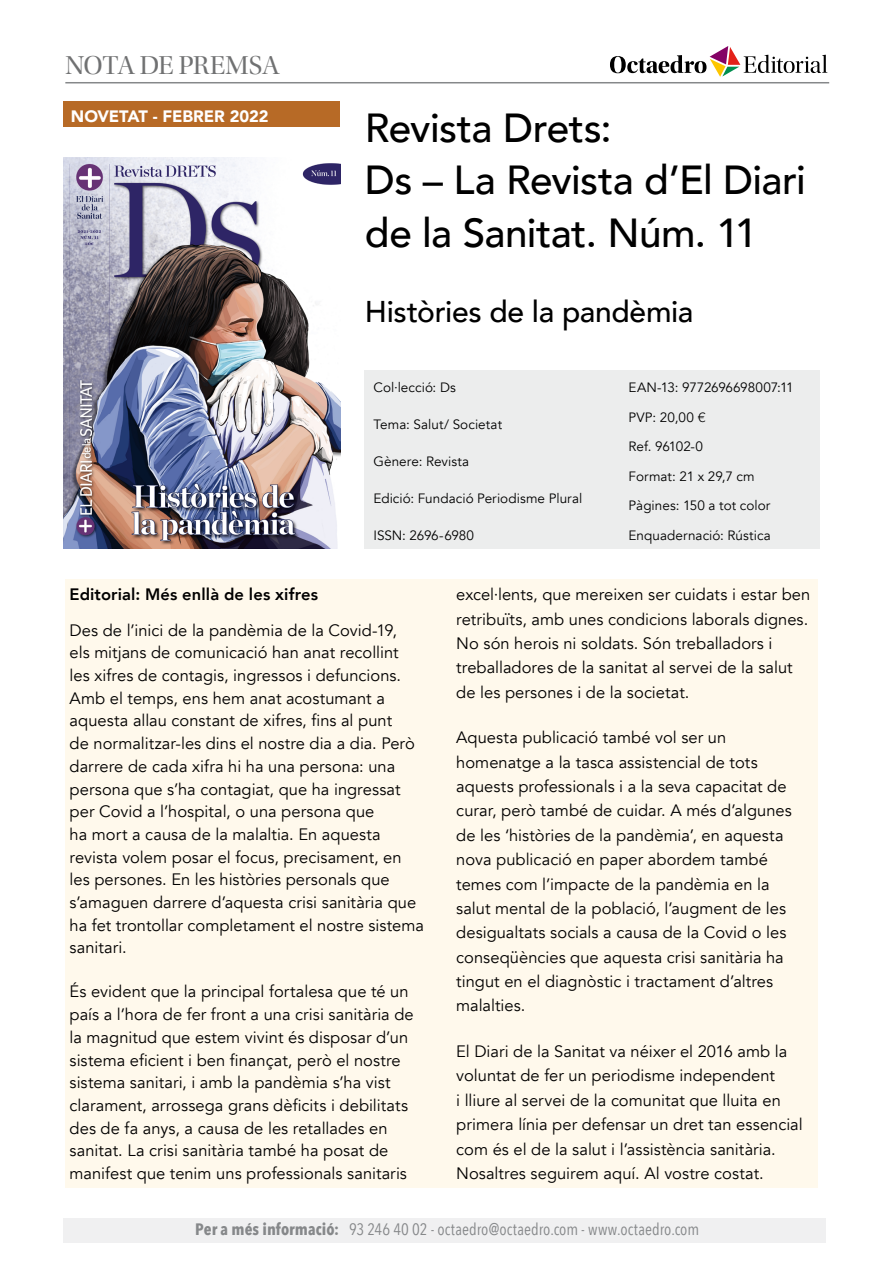
<style>
.page{position:relative;width:893px;height:1263px;background:#fff}
.page>*{position:absolute;margin:0;border:0;box-sizing:border-box;transform-origin:0 0}
.Subtitol-ok{font:500 40.5px/52.2px "Avenir";letter-spacing:-.015em;color:#000}
.Sub_1{font:500 30px "Avenir";letter-spacing:-.01em;color:#000}
.Subtitol{font:27px "Utopia Std Disp";letter-spacing:-.02em;color:#707172}
.Sinopsis{font:16.5px/22.6px "Avenir";color:#000}
.t1{font:16.5px "Avenir Next Condensed";letter-spacing:.005em;color:#86888a}
.Sinopsis-2{font:800 16.5px "Avenir";letter-spacing:.01em;color:#000}
.t2{font:900 16.5px "Avenir";letter-spacing:-.005em;color:#fff}
.Datos{font:13.5px "Avenir";letter-spacing:.005em;color:#000}
.Datos-2{font:13.5px "Avenir";letter-spacing:-.015em;color:#000}
.s1{font-family:"Helvetica Neue LT Std";font-weight:300}
.s2{font-weight:700}
</style>
<div class="page">
<div style="left:64px;top:1218px;width:762px;height:25px;background:#f0f0f1"></div>
<div style="left:365px;top:370px;width:455px;height:179px;background:#eceded"></div>
<img style="left:64px;top:158px;width:276px;height:391px">
<div style="left:65px;top:579px;width:752px;height:608px;background:#fff9ec"></div>
<svg style="left:610px;top:46px;width:217px;height:31px"></svg>
<hr style="left:65px;top:82px;width:764px;height:1px;background:#86888a">
<div style="left:64px;top:102px;width:276px;height:25px;background:#b76a26"></div>
<p class="Subtitol" style="left:65px;top:51px;width:216px">NOTA DE PREMSA</p>
<p class="t2" style="left:71px;top:102px;width:199px">NOVETAT - FEBRER 2022</p>
<p class="Subtitol-ok" style="left:365px;top:100px;width:442px">Revista Drets:<br>Ds – La Revista d’El Diari de la Sanitat. Núm. 11</p>
<p class="Sub_1" style="left:365px;top:286px;width:330px">Històries de la pandèmia</p>
<p class="Datos" style="left:373px;top:379px;width:84px">Col·lecció: Ds</p>
<p class="Datos" style="left:373px;top:416px;width:130px">Tema: Salut/ Societat</p>
<p class="Datos" style="left:373px;top:453px;width:97px">Gènere: Revista</p>
<p class="Datos" style="left:373px;top:490px;width:210px">Edició: Fundació Periodisme Plural</p>
<p class="Datos" style="left:373px;top:527px;width:102px">ISSN: 2696-6980</p>
<p class="Datos-2" style="left:629px;top:379px;width:167px">EAN-13: 9772696698007:11</p>
<p class="Datos" style="left:629px;top:409px;width:78px">PVP: 20,00 <span class="s1">€</span></p>
<p class="Datos" style="left:629px;top:438px;width:76px">Ref. 96102-0</p>
<p class="Datos" style="left:629px;top:468px;width:128px">Format: 21 x 29,7 cm</p>
<p class="Datos" style="left:629px;top:498px;width:143px">Pàgines: 150 a tot color</p>
<p class="Datos" style="left:629px;top:527px;width:144px">Enquadernació: Rústica</p>
<p class="Sinopsis-2" style="left:70px;top:582px;width:250px">Editorial: Més enllà de les xifres</p>
<p class="Sinopsis" style="left:70px;top:619px;width:356px">Des de l’inici de la pandèmia de la Covid-19,<br>els mitjans de comunicació han anat recollint<br>les xifres de contagis, ingressos i defuncions.<br>Amb el temps, ens hem anat acostumant a aquesta allau constant de xifres, fins al punt<br>de normalitzar-les dins el nostre dia a dia. Però darrere de cada xifra hi ha una persona: una persona que s’ha contagiat, que ha ingressat per Covid a l’hospital, o una persona que<br>ha mort a causa de la malaltia. En aquesta revista volem posar el focus, precisament, en les persones. En les històries personals que s’amaguen darrere d’aquesta crisi sanitària que ha fet trontollar completament el nostre sistema sanitari.</p>
<p class="Sinopsis" style="left:70px;top:981px;width:346px">És evident que la principal fortalesa que té un país a l’hora de fer front a una crisi sanitària de la magnitud que estem vivint és disposar d’un sistema eficient i ben finançat, però el nostre sistema sanitari, i amb la pandèmia s’ha vist clarament, arrossega grans dèficits i debilitats des de fa anys, a causa de les retallades en sanitat. La crisi sanitària també ha posat de manifest que tenim uns professionals sanitaris</p>
<p class="Sinopsis" style="left:456px;top:582px;width:356px;line-height:24.5px">excel·lents, que mereixen ser cuidats i estar ben retribuïts, amb unes condicions laborals dignes.<br>No són herois ni soldats. Són treballadors i treballadores de la sanitat al servei de la salut de les persones i de la societat.</p>
<p class="Sinopsis" style="left:456px;top:726px;width:337px;line-height:24.5px">Aquesta publicació també vol ser un homenatge a la tasca assistencial de tots aquests professionals i a la seva capacitat de curar, però també de cuidar. A més d’algunes de les ‘històries de la pandèmia’, en aquesta nova publicació en paper abordem també temes com l’impacte de la pandèmia en la salut mental de la població, l’augment de les desigualtats socials a causa de la Covid o les conseqüències que aquesta crisi sanitària ha tingut en el diagnòstic i tractament d’altres malalties.</p>
<p class="Sinopsis" style="left:456px;top:1039px;width:348px;line-height:24.5px">El Diari de la Sanitat va néixer el 2016 amb la voluntat de fer un periodisme independent<br>i lliure al servei de la comunitat que lluita en primera línia per defensar un dret tan essencial com és el de la salut i l’assistència sanitària.<br>Nosaltres seguirem aquí. Al vostre costat.</p>
<p class="t1" style="left:195px;top:1214px;width:505px"><span class="s2">Per a més informació:</span> 93 246 40 02 - octaedro@octaedro.com - www.octaedro.com</p>
</div>
